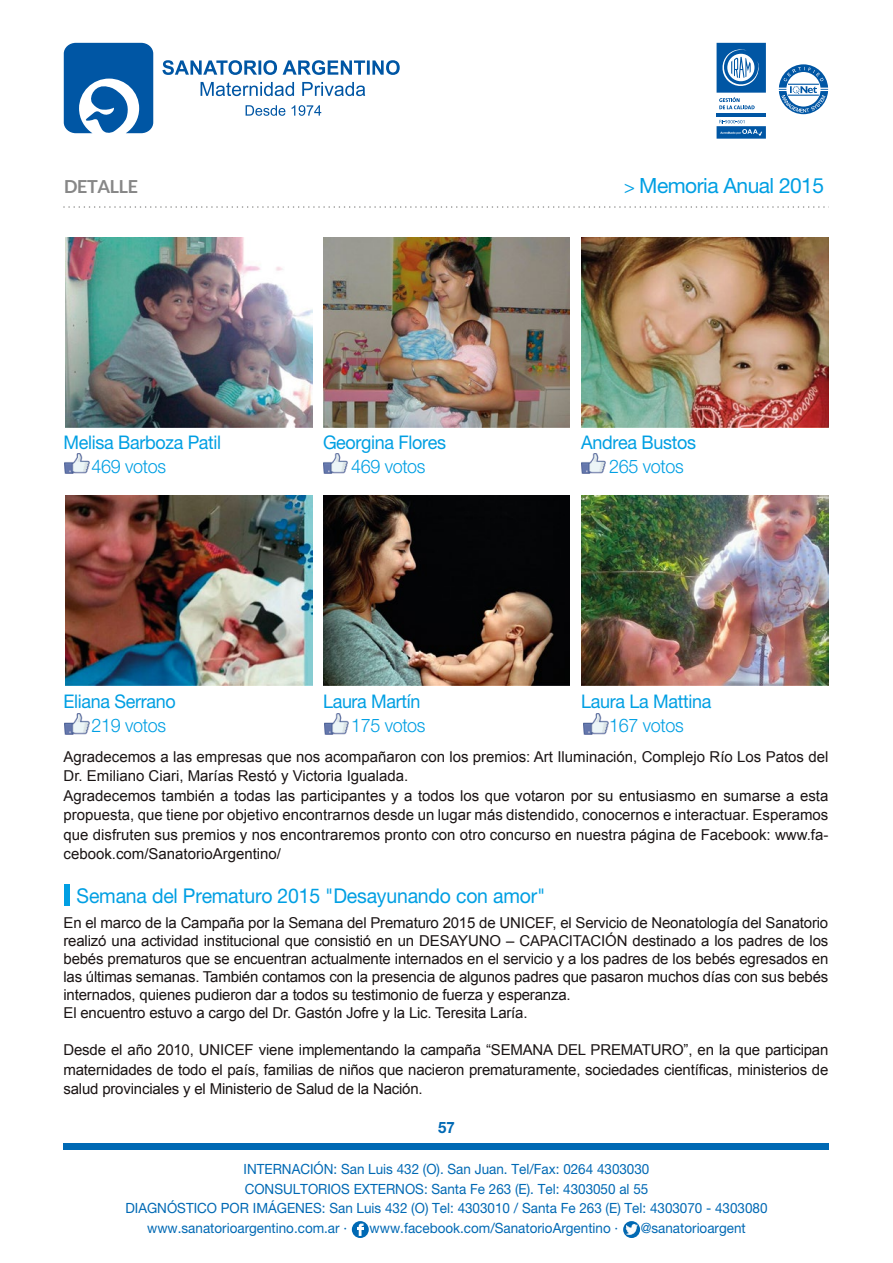
<style>
.page{position:relative;width:893px;height:1263px;background:#fff}
.page>*{position:absolute;margin:0;border:0;box-sizing:border-box;transform-origin:0 0}
.t1{font:21px "Helvetica Neue LT Std";letter-spacing:-.025em;color:#009fe3}
.t2{font:20.4px "Helvetica Neue LT Std";letter-spacing:-.01em;color:#009fe3;scale:.96 1}
.t3{font:18.75px/24px "Helvetica Neue LT Std";letter-spacing:-.02em;color:#009fe3;scale:.96 1}
.t4{font:700 18px "Lato";letter-spacing:-.02em;color:#878787}
.t5{font:700 15.6px "Helvetica Neue LT Std";color:#0069b4;scale:.96 1}
.t6{font:15px/19.5px "Arial";letter-spacing:-.015em;color:#1a1414}
.t7{font:14.1px "Helvetica Neue LT Std";color:#0069b4;scale:.96 1}
.s1{font-size:18px}
.s2{font-weight:300}
</style>
<div class="page">
<img style="left:65px;top:237px;width:247px;height:190px">
<img style="left:323px;top:237px;width:247px;height:190px">
<img style="left:581px;top:237px;width:247px;height:190px">
<div style="left:64px;top:1143px;width:765px;height:7px;background:#0069b4"></div>
<svg style="left:64px;top:43px;width:89px;height:91px"></svg>
<svg style="left:162px;top:60px;width:238px;height:15px"></svg>
<svg style="left:201px;top:82px;width:164px;height:14px"></svg>
<svg style="left:246px;top:105px;width:39px;height:11px"></svg>
<svg style="left:292px;top:105px;width:29px;height:11px"></svg>
<svg style="left:779px;top:64px;width:49px;height:50px"></svg>
<hr style="left:717px;top:113px;width:49px;height:4px;background:#0056a4">
<svg style="left:717px;top:43px;width:49px;height:66px"></svg>
<svg style="left:717px;top:120px;width:49px;height:19px"></svg>
<svg style="left:63px;top:206px;width:766px;height:2px"></svg>
<div style="left:352px;top:1221px;width:17px;height:17px;background:#0069b4;border-radius:50%"></div>
<svg style="left:357px;top:1223px;width:7px;height:13px"></svg>
<svg style="left:623px;top:1221px;width:17px;height:17px"></svg>
<svg style="left:626px;top:1224px;width:12px;height:10px"></svg>
<img style="left:323px;top:495px;width:247px;height:190px">
<img style="left:581px;top:495px;width:247px;height:190px">
<img style="left:65px;top:495px;width:247px;height:190px">
<img style="left:65px;top:453px;width:24px;height:21px">
<img style="left:65px;top:713px;width:24px;height:21px">
<img style="left:324px;top:713px;width:25px;height:21px">
<img style="left:584px;top:713px;width:24px;height:21px">
<img style="left:323px;top:453px;width:24px;height:21px">
<img style="left:581px;top:453px;width:24px;height:21px">
<div style="left:65px;top:884px;width:5px;height:21px;background:#009fe3"></div>
<p class="t4" style="left:64px;top:176px;width:76px">DETALLE</p>
<p class="t1" style="left:624px;top:173px;width:201px"><span class="s1">&gt;</span> Memoria Anual 2015</p>
<p class="t3" style="left:92px;top:430px;width:137px;text-indent:-28px">Melisa Barboza Patil<br><span class="s2">469 votos</span></p>
<p class="t3" style="left:323px;top:430px;width:130px;text-align:center">Georgina Flores<br><span class="s2">469 votos</span></p>
<p class="t3" style="left:609px;top:430px;width:92px;text-indent:-28px">Andrea Bustos<br><span class="s2">265 votos</span></p>
<p class="t3" style="left:92px;top:689px;width:89px;text-indent:-28px">Eliana Serrano<br><span class="s2">219 votos</span></p>
<p class="t3" style="left:323px;top:689px;width:108px;text-align:right">Laura Martín<br><span class="s2">175 votos</span></p>
<p class="t3" style="left:581px;top:689px;width:137px;text-align:center">Laura La Mattina<br><span class="s2">167 votos</span></p>
<p class="t6" style="left:64px;top:747px;width:766px">Agradecemos a las empresas que nos acompañaron con los premios: Art Iluminación, Complejo Río Los Patos del Dr. Emiliano Ciari, Marías Restó y Victoria Igualada.<br>Agradecemos también a todas las participantes y a todos los que votaron por su entusiasmo en sumarse a esta propuesta, que tiene por objetivo encontrarnos desde un lugar más distendido, conocernos e interactuar. Esperamos que disfruten sus premios y nos encontraremos pronto con otro concurso en nuestra página de Facebook: www.fa&shy;cebook.com/SanatorioArgentino/</p>
<p class="t2" style="left:77px;top:884px;width:490px">Semana del Prematuro 2015 "Desayunando con amor"</p>
<p class="t6" style="left:64px;top:913px;width:766px;line-height:18px">En el marco de la Campaña por la Semana del Prematuro 2015 de UNICEF, el Servicio de Neonatología del Sanatorio realizó una actividad institucional que consistió en un DESAYUNO – CAPACITACIÓN destinado a los padres de los bebés prematuros que se encuentran actualmente internados en el servicio y a los padres de los bebés egresados en las últimas semanas. También contamos con la presencia de algunos padres que pasaron muchos días con sus bebés internados, quienes pudieron dar a todos su testimonio de fuerza y esperanza.<br>El encuentro estuvo a cargo del Dr. Gastón Jofre y la Lic. Teresita Laría.</p>
<p class="t6" style="left:64px;top:1040px;width:766px;text-align:justify">Desde el año 2010, UNICEF viene implementando la campaña “SEMANA DEL PREMATURO”, en la que participan maternidades de todo el país, familias de niños que nacieron prematuramente, sociedades científicas, ministerios de salud provinciales y el Ministerio de Salud de la Nación.</p>
<p class="t5" style="left:438px;top:1118px;width:19px">57</p>
<p class="t7" style="left:244px;top:1161px;width:424px">INTERNACIÓN: San Luis 432 (O). San Juan. Tel/Fax: 0264 4303030</p>
<p class="t7" style="left:245px;top:1180px;width:422px">CONSULTORIOS EXTERNOS: Santa Fe 263 (E). Tel: 4303050 al 55</p>
<p class="t7" style="left:125px;top:1200px;width:670px">DIAGNÓSTICO POR IMÁGENES: San Luis 432 (O) Tel: 4303010 / Santa Fe 263 (E) Tel: 4303070 - 4303080</p>
<p class="t7" style="left:147px;top:1219px;width:210px">www.sanatorioargentino.com.ar ·</p>
<p class="t7" style="left:370px;top:1219px;width:260px">www.facebook.com/SanatorioArgentino ·</p>
<p class="t7" style="left:641px;top:1219px;width:111px">@sanatorioargent</p>
</div>
